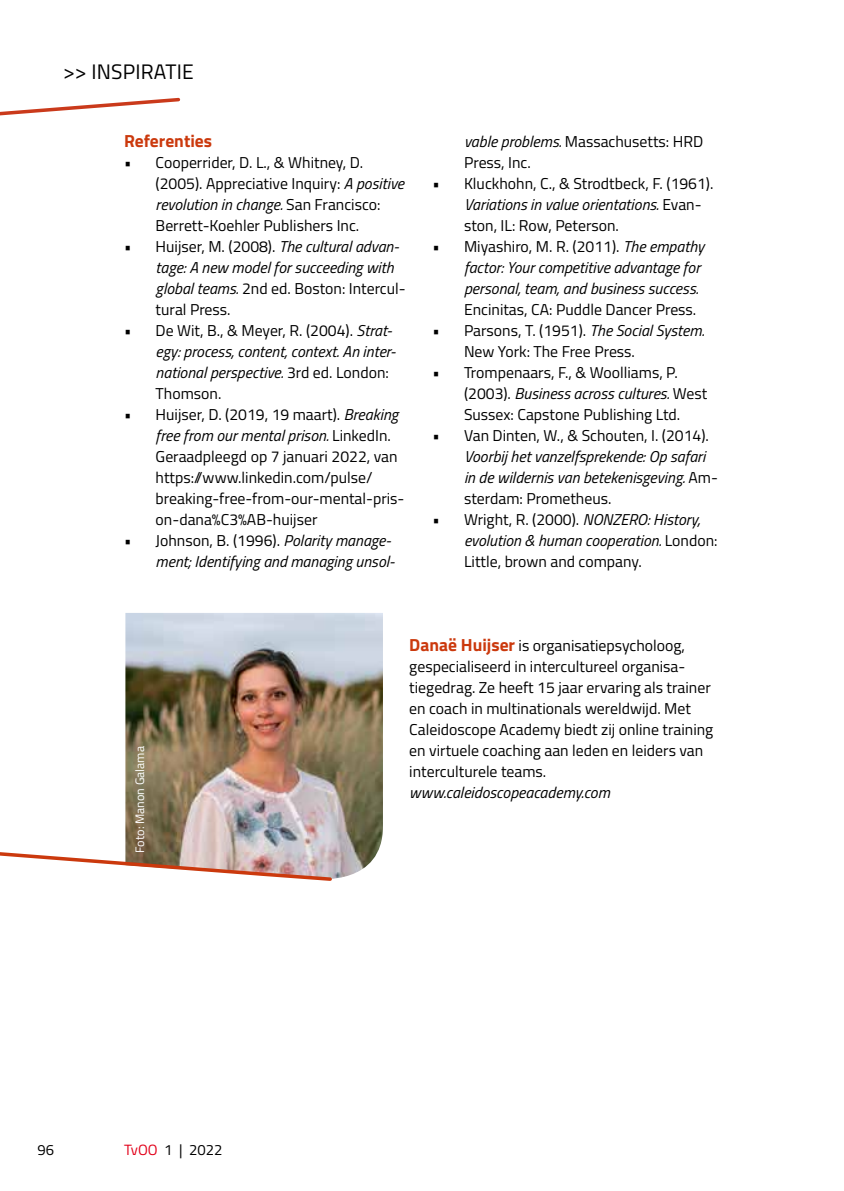
<style>
.page{position:relative;width:844px;height:1191px;background:#fff}
.page>*{position:absolute;margin:0;border:0;box-sizing:border-box;transform-origin:0 0}
.t1{font:21px "Titillium Web";letter-spacing:.01em;color:#000}
.t2{font:700 17.5px "Titillium Web";color:#cb390d}
.t3{font:15.75px/21px "Titillium Web";color:#000}
.t4{font:italic 15.75px/21px "Titillium Web";color:#000}
.t5{font:14.88px "Titillium Web";color:#000}
.t6{font:12.25px "Titillium Web";color:#fff}
.s1{font-style:italic}
.s2{font-style:normal}
.s3{color:#e2011a}
.s4{font-weight:700;font-size:17.5px;color:#cb390d}
</style>
<div class="page">
<svg style="left:0;top:97px;width:181px;height:19px"></svg>
<img style="left:125px;top:613px;width:258px;height:266px">
<svg style="left:0;top:850px;width:333px;height:31px"></svg>
<h1 class="t1" style="left:63px;top:56px;width:132px">&gt;&gt; INSPIRATIE</h1>
<p class="t2" style="left:124px;top:128px;width:89px">Referenties</p>
<p class="t3" style="left:156px;top:151px;width:250px;text-indent:-32px">• Cooperrider, D. L., &amp; Whitney, D. (2005). Appreciative Inquiry: <span class="s1">A positive revolution in change.</span> San Francisco:<br>Berrett-Koehler Publishers Inc.</p>
<p class="t4" style="left:156px;top:235px;width:251px;text-indent:-32px"><span class="s2">• Huijser, M. (2008).</span> The cultural advan&shy;tage: A new model for succeeding with global teams. <span class="s2">2nd ed. Boston: Intercul&shy;tural Press.</span></p>
<p class="t4" style="left:156px;top:319px;width:242px;text-indent:-31px"><span class="s2">• De Wit, B., &amp; Meyer, R. (2004).</span> Strat&shy;egy: process, content, context. An inter&shy;national perspective. <span class="s2">3rd ed. London:<br>Thomson.</span></p>
<p class="t3" style="left:156px;top:403px;width:250px;text-indent:-32px">• Huijser, D. (2019, 19 maart). <span class="s1">Breaking free from our mental prison.</span> LinkedIn.<br>Geraadpleegd op 7 januari 2022, van https://www.linkedin.com/pulse/ breaking-free-from-our-mental-pris&shy;on-dana%C3%AB-huijser</p>
<p class="t4" style="left:124px;top:529px;width:272px;text-align:right"><span class="s2">• Johnson, B. (1996).</span> Polarity manage&shy;ment; Identifying and managing unsol-</p>
<p class="t3" style="left:464px;top:130px;width:241px"><span class="s1">vable problems.</span> Massachusetts: HRD<br>Press, Inc.</p>
<p class="t3" style="left:464px;top:172px;width:251px;text-indent:-31px">• Kluckhohn, C., &amp; Strodtbeck, F. (1961).<br><span class="s1">Variations in value orientations.</span> Evan&shy;ston, IL: Row, Peterson.</p>
<p class="t4" style="left:464px;top:235px;width:242px;text-indent:-32px"><span class="s2">• Miyashiro, M. R. (2011).</span> The empathy factor: Your competitive advantage for personal, team, and business success.</p>
<p class="t3" style="left:464px;top:298px;width:234px">Encinitas, CA: Puddle Dancer Press.</p>
<p class="t3" style="left:464px;top:319px;width:242px;text-indent:-32px">• Parsons, T. (1951). <span class="s1">The Social System.<br></span>New York: The Free Press.</p>
<p class="t3" style="left:464px;top:361px;width:245px;text-indent:-32px">• Trompenaars, F., &amp; Woolliams, P. (2003). <span class="s1">Business across cultures.</span> West<br>Sussex: Capstone Publishing Ltd.</p>
<p class="t3" style="left:432px;top:424px;width:278px">• Van Dinten, W., &amp; Schouten, I. (2014).</p>
<p class="t4" style="left:464px;top:445px;width:255px">Voorbij het vanzelfsprekende: Op safari in de wildernis van betekenisgeving. <span class="s2">Am&shy;sterdam: Prometheus.</span></p>
<p class="t3" style="left:464px;top:508px;width:255px;text-indent:-32px">• Wright, R. (2000). <span class="s1">NONZERO: History, evolution &amp; human cooperation.</span> London:<br>Little, brown and company.</p>
<p class="t6" style="left:131px;top:852px;width:108px;rotate:-90deg">Foto: Manon Galama</p>
<p class="t5" style="left:37px;top:1139px;width:18px">96</p>
<p class="t5" style="left:124px;top:1139px;width:100px"><span class="s3">TvOO</span> 1 | 2022</p>
<p class="t3" style="left:409px;top:634px;width:305px"><span class="s4">Danaë Huijser</span> is organisatiepsycholoog, gespecialiseerd in intercultureel organisa&shy;tiegedrag. Ze heeft 15 jaar ervaring als trainer en coach in multinationals wereldwijd. Met Caleidoscope Academy biedt zij online training en virtuele coaching aan leden en leiders van interculturele teams.</p>
<p class="t4" style="left:409px;top:781px;width:202px">www.caleidoscopeacademy.com</p>
</div>
